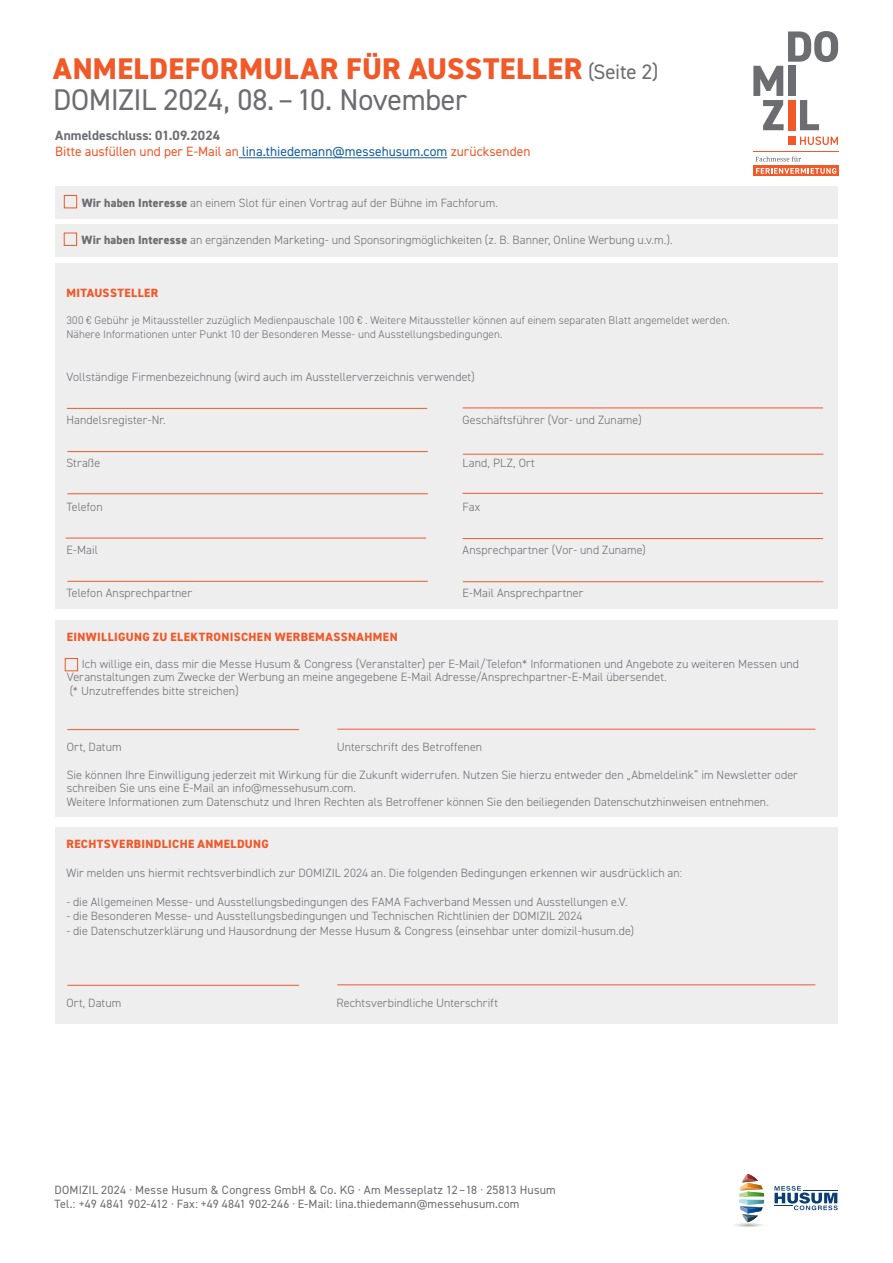
<style>
.page{position:relative;width:893px;height:1263px;background:#fff}
.page>*{position:absolute;margin:0;border:0;box-sizing:border-box;transform-origin:0 0}
.t1{font:800 30px "DIN2014";letter-spacing:.015em;color:#f15929}
.t2{font:30px "DIN2014";letter-spacing:-.015em;color:#6c6d70}
.t3{font:13.5px/16.2px "DIN2014";color:#f15929}
.t4{font:300 12px/13.5px "DIN2014";letter-spacing:.005em;color:#6c6d70}
.t5{font:12px/14.4px "DIN2014";letter-spacing:.015em;color:#6c6d70}
.Headline{font:800 12px "DIN2014";letter-spacing:.03em;color:#f15929}
.t6{font:300 11.1px/13.5px "DIN2014";letter-spacing:.01em;color:#6c6d70}
.s1{font-weight:400;font-size:21px;color:#6c6d70}
.s2{font-weight:700;color:#6c6d70}
.s3{color:#175d9e}
.s4{font-weight:800}
</style>
<div class="page">
<svg style="left:739px;top:1174px;width:25px;height:48px"></svg>
<svg style="left:774px;top:1186px;width:64px;height:24px"></svg>
<hr style="left:239px;top:157px;width:208px;height:1px;background:#175d9e">
<svg style="left:753px;top:31px;width:85px;height:99px"></svg>
<div style="left:788px;top:137px;width:7px;height:8px;background:#f15929"></div>
<svg style="left:800px;top:137px;width:38px;height:8px"></svg>
<hr style="left:753px;top:151px;width:86px;height:1px;background:#f15929">
<div style="left:753px;top:165px;width:86px;height:11px;background:#f15929"></div>
<svg style="left:756px;top:168px;width:80px;height:6px"></svg>
<svg style="left:755px;top:156px;width:46px;height:6px"></svg>
<div style="left:55px;top:828px;width:783px;height:196px;background:#eeeeef"></div>
<div style="left:55px;top:620px;width:783px;height:197px;background:#eeeeef"></div>
<div style="left:55px;top:264px;width:783px;height:345px;background:#eeeeef"></div>
<hr style="left:67px;top:408px;width:360px;height:1px;background:#f15929">
<hr style="left:67px;top:451px;width:361px;height:1px;background:#f15929">
<hr style="left:67px;top:493px;width:361px;height:1px;background:#f15929">
<hr style="left:66px;top:538px;width:360px;height:1px;background:#f15929">
<hr style="left:67px;top:581px;width:361px;height:1px;background:#f15929">
<hr style="left:463px;top:408px;width:360px;height:1px;background:#f15929">
<hr style="left:463px;top:454px;width:360px;height:1px;background:#f15929">
<hr style="left:463px;top:493px;width:360px;height:1px;background:#f15929">
<hr style="left:463px;top:538px;width:360px;height:1px;background:#f15929">
<hr style="left:463px;top:581px;width:360px;height:1px;background:#f15929">
<hr style="left:67px;top:729px;width:232px;height:1px;background:#f15929">
<hr style="left:337px;top:729px;width:478px;height:1px;background:#f15929">
<hr style="left:67px;top:985px;width:232px;height:1px;background:#f15929">
<hr style="left:337px;top:984px;width:478px;height:1px;background:#f15929">
<div style="left:55px;top:224px;width:783px;height:32px;background:#eeeeef"></div>
<div style="left:64px;top:233px;width:13px;height:13px;border:1px solid #f15929"></div>
<div style="left:65px;top:658px;width:13px;height:13px;border:1px solid #f15929"></div>
<div style="left:55px;top:186px;width:783px;height:33px;background:#eeeeef"></div>
<div style="left:64px;top:195px;width:13px;height:13px;border:1px solid #f15929"></div>
<p class="t1" style="left:53px;top:48px;width:607px">ANMELDEFORMULAR FÜR AUSSTELLER <span class="s1">(Seite 2)</span></p>
<p class="t2" style="left:53px;top:81px;width:415px">DOMIZIL 2024, 08.–10. November</p>
<p class="t3" style="left:55px;top:127px;width:477px"><span class="s2">Anmeldeschluss: 01.09.2024<br></span>Bitte ausfüllen und per E-Mail an <span class="s3">lina.thiedemann@messehusum.com</span> zurücksenden</p>
<p class="t4" style="left:82px;top:196px;width:418px"><span class="s4">Wir haben Interesse</span> an einem Slot für einen Vortrag auf der Bühne im Fachforum.</p>
<p class="t4" style="left:82px;top:233px;width:592px"><span class="s4">Wir haben Interesse</span> an ergänzenden Marketing- und Sponsoringmöglichkeiten (z. B. Banner, Online Werbung u.v.m.).</p>
<p class="Headline" style="left:67px;top:285px;width:93px">MITAUSSTELLER</p>
<p class="t6" style="left:66px;top:314px;width:665px">300 € Gebühr je Mitaussteller zuzüglich Medienpauschale 100 € . Weitere Mitaussteller können auf einem separaten Blatt angemeldet werden.<br>Nähere Informationen unter Punkt 10 der Besonderen Messe- und Ausstellungsbedingungen.</p>
<p class="t4" style="left:66px;top:370px;width:410px">Vollständige Firmenbezeichnung (wird auch im Ausstellerverzeichnis verwendet)</p>
<p class="t4" style="left:66px;top:413px;width:101px">Handelsregister-Nr.</p>
<p class="t4" style="left:462px;top:413px;width:181px">Geschäftsführer (Vor- und Zuname)</p>
<p class="t4" style="left:66px;top:457px;width:35px">Straße</p>
<p class="t4" style="left:462px;top:457px;width:74px">Land, PLZ, Ort</p>
<p class="t4" style="left:66px;top:500px;width:38px">Telefon</p>
<p class="t4" style="left:462px;top:500px;width:19px">Fax</p>
<p class="t4" style="left:66px;top:543px;width:33px">E-Mail</p>
<p class="t4" style="left:462px;top:543px;width:185px">Ansprechpartner (Vor- und Zuname)</p>
<p class="t4" style="left:66px;top:586px;width:127px">Telefon Ansprechpartner</p>
<p class="t4" style="left:462px;top:586px;width:122px">E-Mail Ansprechpartner</p>
<p class="Headline" style="left:67px;top:629px;width:332px">EINWILLIGUNG ZU ELEKTRONISCHEN WERBEMASSNAHMEN</p>
<p class="t4" style="left:67px;top:657px;width:734px;text-indent:15px">Ich willige ein, dass mir die Messe Husum &amp; Congress (Veranstalter) per E-Mail/Telefon* Informationen und Angebote zu weiteren Messen und<br>Veranstaltungen zum Zwecke der Werbung an meine angegebene E-Mail Adresse/Ansprechpartner-E-Mail übersendet.<br>(* Unzutreffendes bitte streichen)</p>
<p class="t4" style="left:67px;top:740px;width:56px">Ort, Datum</p>
<p class="t4" style="left:337px;top:740px;width:147px">Unterschrift des Betroffenen</p>
<p class="t4" style="left:67px;top:768px;width:733px">Sie können Ihre Einwilligung jederzeit mit Wirkung für die Zukunft widerrufen. Nutzen Sie hierzu entweder den „Abmeldelink“ im Newsletter oder schreiben Sie uns eine E-Mail an info@messehusum.com.</p>
<p class="t4" style="left:67px;top:795px;width:704px">Weitere Informationen zum Datenschutz und Ihren Rechten als Betroffener können Sie den beiliegenden Datenschutzhinweisen entnehmen.</p>
<p class="Headline" style="left:66px;top:836px;width:204px">RECHTSVERBINDLICHE ANMELDUNG</p>
<p class="t4" style="left:66px;top:866px;width:617px">Wir melden uns hiermit rechtsverbindlich zur DOMIZIL 2024 an. Die folgenden Bedingungen erkennen wir ausdrücklich an:</p>
<p class="t4" style="left:66px;top:895px;width:563px">- die Allgemeinen Messe- und Ausstellungsbedingungen des FAMA Fachverband Messen und Ausstellungen e.V.</p>
<p class="t4" style="left:66px;top:909px;width:517px">- die Besonderen Messe- und Ausstellungsbedingungen und Technischen Richtlinien der DOMIZIL 2024</p>
<p class="t4" style="left:66px;top:924px;width:569px">- die Datenschutzerklärung und Hausordnung der Messe Husum &amp; Congress (einsehbar unter domizil-husum.de)</p>
<p class="t4" style="left:66px;top:996px;width:56px">Ort, Datum</p>
<p class="t4" style="left:336px;top:996px;width:163px">Rechtsverbindliche Unterschrift</p>
<p class="t5" style="left:55px;top:1182px;width:503px">DOMIZIL 2024 · Messe Husum &amp; Congress GmbH &amp; Co. KG · Am Messeplatz 12–18 · 25813 Husum<br>Tel.: +49 4841 902-412 · Fax: +49 4841 902-246 · E-Mail: lina.thiedemann@messehusum.com</p>
</div>
